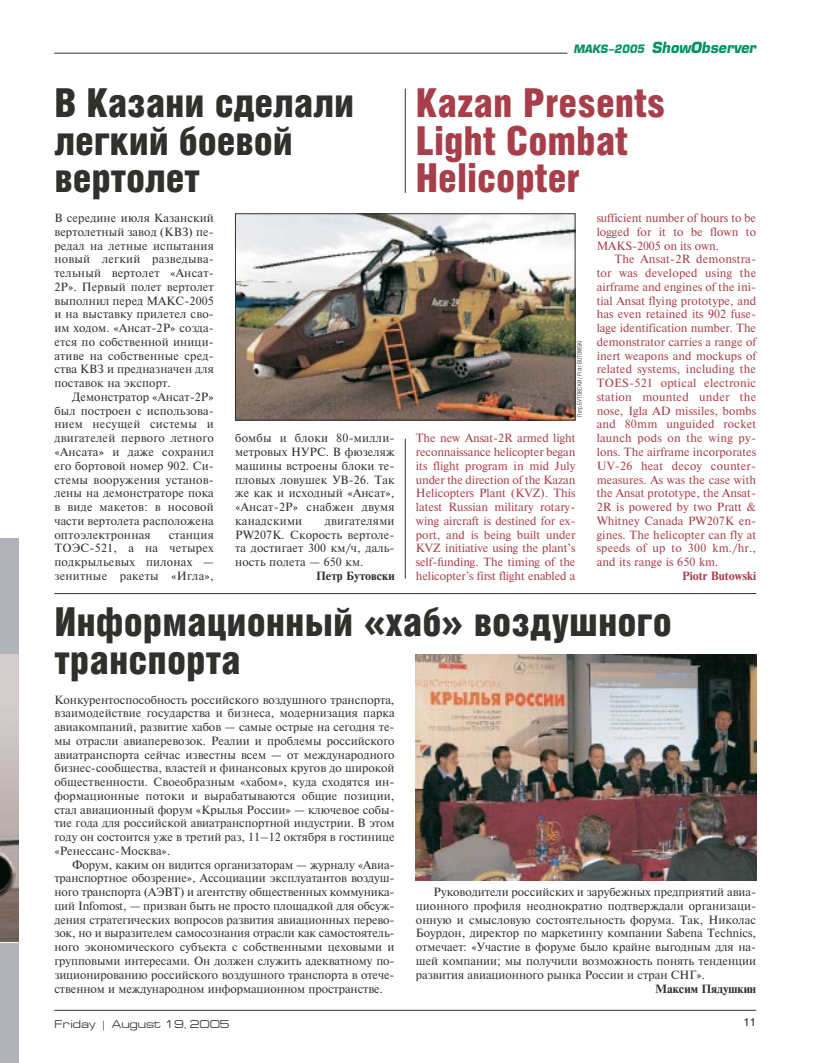
<style>
.page{position:relative;width:814px;height:1063px;background:#fff}
.page>*{position:absolute;margin:0;border:0;box-sizing:border-box;transform-origin:0 0}
.t1{font:900 40px/37.5px "Helios Cond";color:#2f312d}
.t2{font:900 40px/37.5px "Helios Cond";color:#a73e49}
.t3{font:italic 700 15px "Europe";color:#009265;scale:.94 1}
.t4{font:11.25px/13.8px "Newton C";letter-spacing:.01em;color:#2f312d;text-align:justify}
.t5{font:11.25px/13.8px "Newton C";letter-spacing:-.005em;color:#a73e49;text-align:justify}
.t6{font:700 11.25px "Newton C";color:#2f312d}
.t7{font:11.25px "Europe Ext";color:#2f312d}
.t8{font:700 11.25px "Newton C";color:#a73e49}
.t9{font:11.25px "Helios";color:#2f312d}
.t10{font:300 6.25px "Helios Cond";color:#2f312d}
.s1{font-size:11.25px}
.s2{font-family:"Futuris C";font-weight:700}
</style>
<div class="page">
<hr style="left:54px;top:1010px;width:702px;height:1px;background:#2f312d">
<hr style="left:54px;top:53px;width:513px;height:1px;background:#2f312d">
<img style="left:237px;top:215px;width:336px;height:203px">
<div style="left:235px;top:213px;width:340px;height:207px;border:1px solid #2f312d"></div>
<hr style="left:405px;top:89px;width:1px;height:104px;background:#2f312d">
<hr style="left:405px;top:438px;width:1px;height:140px;background:#2f312d">
<hr style="left:54px;top:593px;width:702px;height:1px;background:#2f312d">
<img style="left:416px;top:654px;width:340px;height:226px">
<div style="left:0;top:539px;width:19px;height:523px;background:#b2b2ba"></div>
<img style="left:0;top:654px;width:19px;height:288px">
<svg style="left:0;top:942px;width:19px;height:1px"></svg>
<h2 class="t3" style="left:574px;top:42px;width:196px"><span class="s1">MAKS−2005</span> ShowObserver</h2>
<h1 class="t1" style="left:54px;top:88px;width:301px">В Казани сделали легкий боевой вертолет</h1>
<h1 class="t2" style="left:416px;top:88px;width:251px">Kazan Presents<br>Light Combat<br>Helicopter</h1>
<p class="t4" style="left:54px;top:212px;width:161px">В середине июля Казанский вертолетный завод (КВЗ) пе&shy;редал на летные испытания новый легкий разведыва&shy;тельный вертолет «Ансат-2Р». Первый полет вертолет выполнил перед МАКС-2005 и на выставку прилетел сво&shy;им ходом. «Ансат-2Р» созда&shy;ется по собственной иници&shy;ативе на собственные сред&shy;ства КВЗ и предназначен для поставок на экспорт.</p>
<p class="t4" style="left:54px;top:391px;width:161px;text-indent:18px">Демонстратор «Ансат-2Р» был построен с использова&shy;нием несущей системы и двигателей первого летного «Ансата» и даже сохранил его бортовой номер 902. Си&shy;стемы вооружения установ&shy;лены на демонстраторе пока в виде макетов: в носовой части вертолета расположена оптоэлектронная</p>
<p class="t4" style="left:54px;top:529px;width:161px;text-indent:114px">станция ТОЭС-521, а на четырех подкрыльевых пилонах — зенитные ракеты «Игла»,</p>
<p class="t4" style="left:235px;top:432px;width:161px">бомбы и блоки 80-милли&shy;метровых НУРС. В фюзеляж машины встроены блоки те&shy;пловых ловушек УВ-26. Так же как и исходный «Ансат», «Ансат-2Р» снабжен двумя канадскими</p>
<p class="t4" style="left:235px;top:515px;width:161px;text-indent:90px">двигателями PW207K. Скорость вертоле&shy;та достигает 300 км/ч, даль&shy;ность полета — 650 км.</p>
<p class="t6" style="left:316px;top:572px;width:80px">Петр Бутовски</p>
<p class="t10" style="left:577px;top:416px;width:78px;rotate:-90deg">Петр БУТОВСКИ / Piotr BUTOWSKI</p>
<p class="t5" style="left:416px;top:432px;width:161px">The new Ansat-2R armed light reconnaissance helicopter began its flight program in mid July under the direction of the Kazan Helicopters Plant (KVZ). This latest Russian military rotary&shy;wing aircraft is destined for ex&shy;port, and is being built under KVZ initiative using the plant’s self-funding. The timing of the helicopter’s first flight enabled a</p>
<p class="t5" style="left:596px;top:212px;width:161px">sufficient number of hours to be logged for it to be flown to MAKS-2005 on its own.</p>
<p class="t5" style="left:596px;top:254px;width:161px;text-indent:18px">The Ansat-2R demonstra&shy;tor was developed using the airframe and engines of the ini&shy;tial Ansat flying prototype, and has even retained its 902 fuse&shy;lage identification number. The demonstrator carries a range of inert weapons and mockups of related systems, including the TOES-521 optical electronic station mounted under the nose, Igla AD missiles, bombs and 80mm unguided rocket launch pods on the wing py&shy;lons. The airframe incorporates UV-26 heat decoy counter&shy;measures. As was the case with the Ansat prototype, the Ansat-2R is powered by two Pratt &amp; Whitney Canada PW207K en&shy;gines. The helicopter can fly at speeds of up to 300 km./hr., and its range is 650 km.</p>
<p class="t8" style="left:682px;top:572px;width:75px">Piotr Butowski</p>
<h1 class="t1" style="left:54px;top:607px;width:619px">Информационный <span class="s2">«</span>хаб<span class="s2">»</span> воздушного транспорта</h1>
<p class="t4" style="left:54px;top:694px;width:342px">Конкурентоспособность российского воздушного транспорта, взаимодействие государства и бизнеса, модернизация парка авиакомпаний, развитие хабов — самые острые на сегодня те&shy;мы отрасли авиаперевозок. Реалии и проблемы российского авиатранспорта сейчас известны всем — от международного бизнес-сообщества, властей и финансовых кругов до широкой общественности. Своеобразным «хабом», куда сходятся ин&shy;формационные потоки и вырабатываются общие позиции, стал авиационный форум «Крылья России» — ключевое собы&shy;тие года для российской авиатранспортной индустрии. В этом году он состоится уже в третий раз, 11–12 октября в гостинице «Ренессанс-Москва».</p>
<p class="t4" style="left:54px;top:859px;width:342px;text-indent:18px">Форум, каким он видится организаторам — журналу «Авиа&shy;транспортное обозрение», Ассоциации эксплуатантов воздуш&shy;ного транспорта (АЭВТ) и агентству общественных коммуника&shy;ций Infomost, — призван быть не просто площадкой для обсуж&shy;дения стратегических вопросов развития авиационных перево&shy;зок, но и выразителем самосознания отрасли как самостоятель&shy;ного экономического субъекта с собственными цеховыми и групповыми интересами. Он должен служить адекватному по&shy;зиционированию российского воздушного транспорта в отече&shy;ственном и международном информационном пространстве.</p>
<p class="t4" style="left:416px;top:886px;width:342px;text-indent:18px">Руководители российских и зарубежных предприятий авиа&shy;ционного профиля неоднократно подтверждали организаци&shy;онную и смысловую состоятельность форума. Так, Николас Боурдон, директор по маркетингу компании Sabena Technics, отмечает: «Участие в форуме было крайне выгодным для на&shy;шей компании; мы получили возможность понять тенденции развития авиационного рынка России и стран СНГ».</p>
<p class="t6" style="left:655px;top:984px;width:103px">Максим Пядушкин</p>
<p class="t7" style="left:54px;top:1019px;width:177px">Friday | August 19, 2005</p>
<p class="t9" style="left:743px;top:1017px;width:14px">11</p>
</div>
